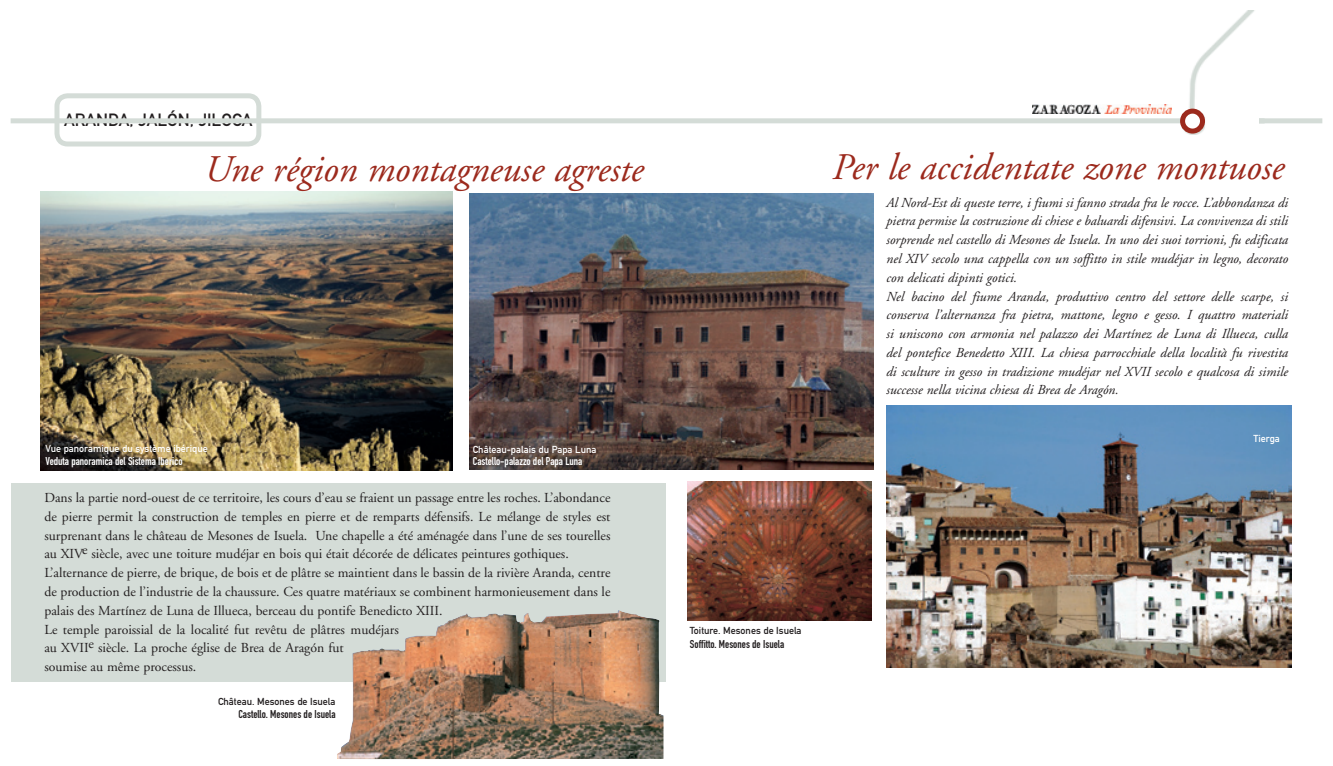
<style>
.page{position:relative;width:1333px;height:766px;background:#fff}
.page>*{position:absolute;margin:0;border:0;box-sizing:border-box;transform-origin:0 0}
.t1{font:italic 37.5px "Adobe Garamond";color:#9c2a1d}
.t2{font:17.5px "DIN Mittelschrift";color:#231f20}
.t3{font:13.75px/18.8px "Adobe Garamond";color:#231f20;text-align:justify}
.t4{font:italic 13.75px/18.8px "Adobe Garamond";color:#231f20;text-align:justify}
.t5{font:11.25px "DIN Engschrift";color:#fff}
.t6{font:11.25px "DIN Engschrift";color:#231f20}
.t7{font:10px "DIN Mittelschrift";color:#fff}
.t8{font:10px "DIN Mittelschrift";color:#231f20}
</style>
<div class="page">
<div style="left:12px;top:483px;width:654px;height:199px;background:#d4dcd7"></div>
<img style="left:40px;top:191px;width:412px;height:279px">
<div style="left:54px;top:93px;width:207px;height:53px;border:5px solid #d4dcd7;border-radius:11px"></div>
<img style="left:687px;top:481px;width:184px;height:139px">
<img style="left:886px;top:405px;width:405px;height:262px">
<div style="left:11px;top:118px;width:1311px;height:5px;background:#d4dcd7"></div>
<img style="left:1183px;top:11px;width:75px;height:124px">
<div style="left:1182px;top:111px;width:20px;height:20px;background:#fff;border-radius:50%"></div>
<div style="left:1179px;top:109px;width:25px;height:24px;border:5px solid #9c2a1d;border-radius:50%"></div>
<img style="left:470px;top:193px;width:403px;height:276px">
<img style="left:1032px;top:104px;width:139px;height:9px">
<img style="left:337px;top:610px;width:326px;height:149px">
<p class="t2" style="left:64px;top:110px;width:190px">ARANDA, JALÓN, JILOCA</p>
<p class="t1" style="left:203px;top:149px;width:441px">Une région montagneuse agreste</p>
<p class="t1" style="left:830px;top:147px;width:453px">Per le accidentate zone montuose</p>
<p class="t7" style="left:46px;top:442px;width:164px">Vue panoramique du système ibérique</p>
<p class="t5" style="left:46px;top:454px;width:139px">Veduta panoramica del Sistema Iberico</p>
<p class="t7" style="left:473px;top:443px;width:125px">Château-palais du Papa Luna</p>
<p class="t5" style="left:473px;top:454px;width:111px">Castello-palazzo del Papa Luna</p>
<p class="t3" style="left:44px;top:488px;width:567px">Dans la partie nord-ouest de ce territoire, les cours d’eau se fraient un passage entre les roches. L’abondance de pierre permit la construction de temples en pierre et de remparts défensifs. Le mélange de styles est surprenant dans le château de Mesones de Isuela. Une chapelle a été aménagée dans l’une de ses tourelles au XIVe siècle, avec une toiture mudéjar en bois qui était décorée de délicates peintures gothiques.</p>
<p class="t3" style="left:44px;top:563px;width:567px;text-align:left">L’alternance de pierre, de brique, de bois et de plâtre se maintient dans le bassin de la rivière Aranda, centre de production de l’industrie de la chaussure. Ces quatre matériaux se combinent harmonieusement dans le palais des Martínez de Luna de Illueca, berceau du pontife Benedicto XIII.<br>Le temple paroissial de la localité fut revêtu de plâtres mudéjars<br>au XVIIe siècle. La proche église de Brea de Aragón fut<br>soumise au même processus.</p>
<p class="t8" style="left:218px;top:695px;width:119px">Château. Mesones de Isuela</p>
<p class="t6" style="left:238px;top:707px;width:99px">Castello. Mesones de Isuela</p>
<p class="t8" style="left:690px;top:624px;width:113px">Toiture. Mesones de Isuela</p>
<p class="t6" style="left:690px;top:637px;width:96px">Soffitto. Mesones de Isuela</p>
<p class="t4" style="left:885px;top:193px;width:403px">Al Nord-Est di queste terre, i fiumi si fanno strada fra le rocce. L’abbondanza di pietra permise la costruzione di chiese e baluardi difensivi. La convivenza di stili sorprende nel castello di Mesones de Isuela. In uno dei suoi torrioni, fu edificata nel XIV secolo una cappella con un soffitto in stile mudéjar in legno, decorato con delicati dipinti gotici.</p>
<p class="t4" style="left:885px;top:287px;width:403px">Nel bacino del fiume Aranda, produttivo centro del settore delle scarpe, si conserva l’alternanza fra pietra, mattone, legno e gesso. I quattro materiali si uniscono con armonia nel palazzo dei Martínez de Luna di Illueca, culla del pontefice Benedetto XIII. La chiesa parrocchiale della località fu rivestita di sculture in gesso in tradizione mudéjar nel XVII secolo e qualcosa di simile successe nella vicina chiesa di Brea de Aragón.</p>
<p class="t7" style="left:1253px;top:433px;width:28px">Tierga</p>
</div>
